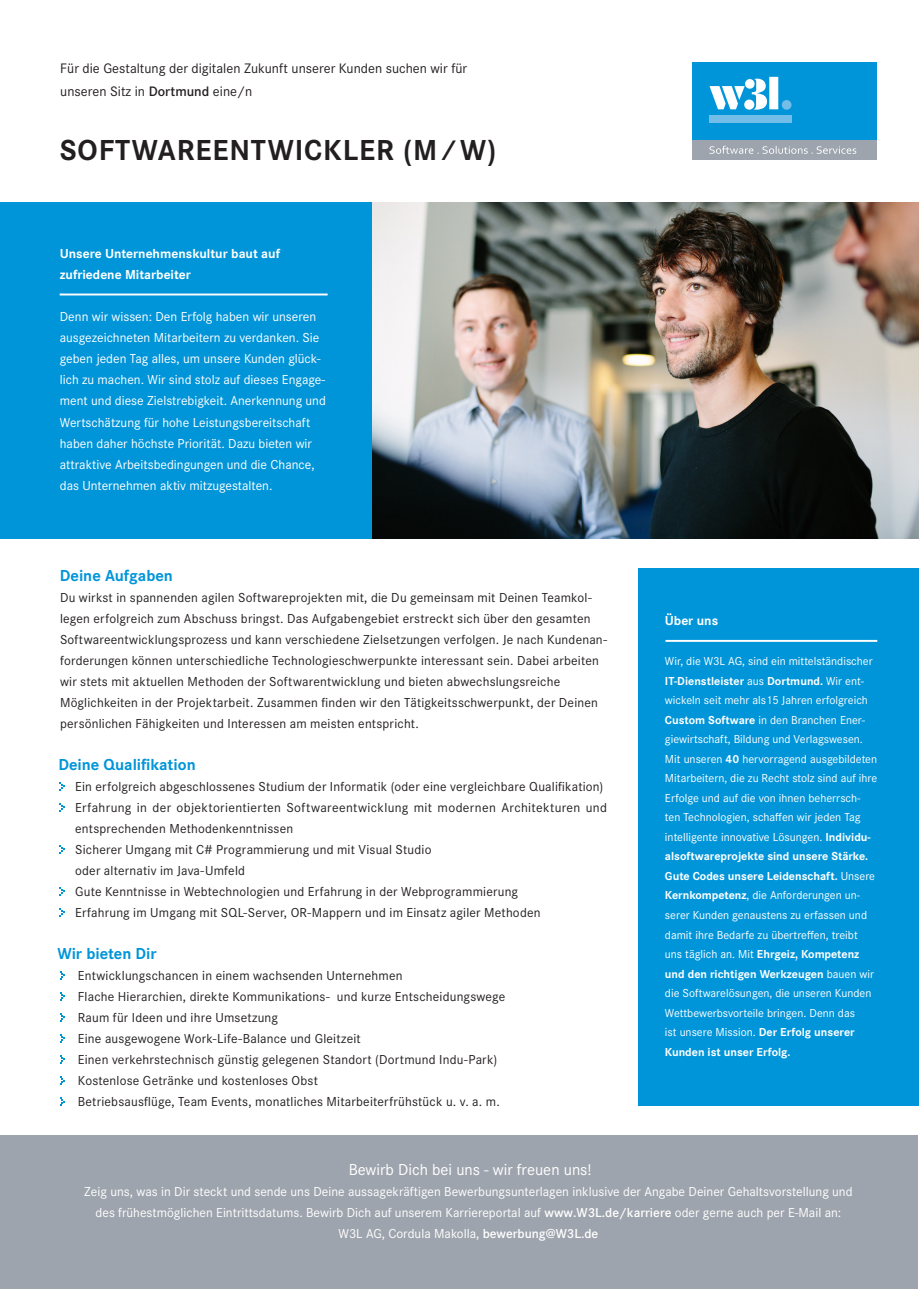
<style>
.page{position:relative;width:919px;height:1289px;background:#fff}
.page>*{position:absolute;margin:0;border:0;box-sizing:border-box;transform-origin:0 0}
.t1{font:700 30px "Corporate S";letter-spacing:.03em;color:#231f20}
.t2{font:700 16.5px "Corporate S";color:#0095d9}
.t3{font:16.5px "Corporate S";color:#fff}
.t4{font:14.25px/22.5px "Corporate S";color:#231f20}
.t5{font:13.5px/21px "Corporate S";letter-spacing:.015em;color:#231f20}
.t6{font:13.5px/21px "Corporate S";color:#fff}
.t7{font:700 13.5px/21px "Corporate S";color:#fff}
.t8{font:12px/19.5px "Corporate S";color:#fff}
.s1{font-weight:600}
.s2{font-weight:700}
</style>
<div class="page">
<img style="left:371px;top:202px;width:547px;height:336px">
<div style="left:0;top:202px;width:371px;height:336px;background:#0095d9"></div>
<div style="left:638px;top:568px;width:280px;height:537px;background:#0095d9"></div>
<div style="left:0;top:1135px;width:917px;height:153px;background:#9ea4ad"></div>
<div style="left:692px;top:136px;width:184px;height:24px;background:#9ea4ad"></div>
<div style="left:692px;top:62px;width:184px;height:77px;background:#0095d9"></div>
<div style="left:709px;top:115px;width:82px;height:7px;background:#73bde9"></div>
<svg style="left:709px;top:77px;width:82px;height:33px"></svg>
<svg style="left:709px;top:146px;width:147px;height:8px"></svg>
<hr style="left:665px;top:640px;width:212px;height:2px;background:#fff">
<hr style="left:60px;top:293px;width:267px;height:2px;background:#fff">
<svg style="left:59px;top:782px;width:6px;height:8px"></svg>
<svg style="left:59px;top:803px;width:6px;height:8px"></svg>
<svg style="left:59px;top:845px;width:6px;height:8px"></svg>
<svg style="left:59px;top:887px;width:6px;height:8px"></svg>
<svg style="left:59px;top:908px;width:6px;height:8px"></svg>
<svg style="left:60px;top:971px;width:5px;height:8px"></svg>
<svg style="left:60px;top:992px;width:5px;height:8px"></svg>
<svg style="left:60px;top:1013px;width:5px;height:8px"></svg>
<svg style="left:60px;top:1034px;width:5px;height:8px"></svg>
<svg style="left:60px;top:1055px;width:5px;height:8px"></svg>
<svg style="left:60px;top:1076px;width:5px;height:8px"></svg>
<svg style="left:60px;top:1097px;width:5px;height:8px"></svg>
<p class="t4" style="left:60px;top:58px;width:408px">Für die Gestaltung der digitalen Zukunft unserer Kunden suchen wir für unseren Sitz in <span class="s1">Dortmund</span> eine/n</p>
<h1 class="t1" style="left:60px;top:133px;width:438px">SOFTWAREENTWICKLER (M ⁄ W)</h1>
<p class="t7" style="left:60px;top:244px;width:222px">Unsere Unternehmenskultur baut auf zufriedene Mitarbeiter</p>
<p class="t6" style="left:60px;top:306px;width:268px">Denn wir wissen: Den Erfolg haben wir unseren ausgezeichneten Mitarbeitern zu verdanken. Sie geben jeden Tag alles, um unsere Kunden glück&shy;lich zu machen. Wir sind stolz auf dieses Engage&shy;ment und diese Zielstrebigkeit. Anerkennung und Wertschätzung für hohe Leistungsbereitschaft haben daher höchste Priorität. Dazu bieten wir attraktive Arbeitsbedingungen und die Chance, das Unternehmen aktiv mitzugestalten.</p>
<p class="t2" style="left:60px;top:565px;width:115px">Deine Aufgaben</p>
<p class="t5" style="left:60px;top:586px;width:548px">Du wirkst in spannenden agilen Softwareprojekten mit, die Du gemeinsam mit Deinen Teamkol&shy;legen erfolgreich zum Abschuss bringst. Das Aufgabengebiet erstreckt sich über den gesamten Softwareentwicklungsprozess und kann verschiedene Zielsetzungen verfolgen. Je nach Kundenan&shy;forderungen können unterschiedliche Technologieschwerpunkte interessant sein. Dabei arbeiten wir stets mit aktuellen Methoden der Softwarentwicklung und bieten abwechslungsreiche Möglichkeiten in der Projektarbeit. Zusammen finden wir den Tätigkeitsschwerpunkt, der Deinen persönlichen Fähigkeiten und Interessen am meisten entspricht.</p>
<p class="t2" style="left:58px;top:754px;width:139px">Deine Qualifikation</p>
<p class="t5" style="left:75px;top:775px;width:533px">Ein erfolgreich abgeschlossenes Studium der Informatik (oder eine vergleichbare Qualifikation)<br>Erfahrung in der objektorientierten Softwareentwicklung mit modernen Architekturen und entsprechenden Methodenkenntnissen<br>Sicherer Umgang mit C# Programmierung und mit Visual Studio<br>oder alternativ im Java-Umfeld<br>Gute Kenntnisse in Webtechnologien und Erfahrung in der Webprogrammierung<br>Erfahrung im Umgang mit SQL-Server, OR-Mappern und im Einsatz agiler Methoden</p>
<p class="t2" style="left:57px;top:943px;width:101px">Wir bieten Dir</p>
<p class="t5" style="left:78px;top:964px;width:429px">Entwicklungschancen in einem wachsenden Unternehmen<br>Flache Hierarchien, direkte Kommunikations- und kurze Entscheidungswege Raum für Ideen und ihre Umsetzung<br>Eine ausgewogene Work-Life-Balance und Gleitzeit<br>Einen verkehrstechnisch günstig gelegenen Standort (Dortmund Indu-Park)<br>Kostenlose Getränke und kostenloses Obst<br>Betriebsausflüge, Team Events, monatliches Mitarbeiterfrühstück u. v. a. m.</p>
<p class="t7" style="left:665px;top:610px;width:55px">Über uns</p>
<p class="t8" style="left:665px;top:651px;width:214px">Wir, die W3L AG, sind ein mittelständischer <span class="s2">IT-Dienstleister</span> aus <span class="s2">Dortmund.</span> Wir ent&shy;wickeln seit mehr als15 Jahren erfolgreich <span class="s2">Custom Software</span> in den Branchen Ener&shy;giewirtschaft, Bildung und Verlagswesen.<br>Mit unseren <span class="s2">40</span> hervorragend ausgebildeten Mitarbeitern, die zu Recht stolz sind auf ihre Erfolge und auf die von ihnen beherrsch&shy;ten Technologien, schaffen wir jeden Tag intelligente innovative Lösungen. <span class="s2">Individu&shy;alsoftwareprojekte sind unsere Stärke.<br>Gute Codes unsere Leidenschaft.</span> Unsere <span class="s2">Kernkompetenz</span>, die Anforderungen un&shy;serer Kunden genaustens zu erfassen und damit ihre Bedarfe zu übertreffen, treibt uns täglich an. Mit <span class="s2">Ehrgeiz, Kompetenz und den richtigen Werkzeugen</span> bauen wir die Softwarelösungen, die unseren Kunden Wettbewerbsvorteile bringen. Denn das<br>ist unsere Mission. <span class="s2">Der Erfolg unserer Kunden ist unser Erfolg.</span></p>
<p class="t3" style="left:348px;top:1160px;width:244px">Bewirb Dich bei uns - wir freuen uns!</p>
<p class="t6" style="left:84px;top:1180px;width:769px;text-align:center">Zeig uns, was in Dir steckt und sende uns Deine aussagekräftigen Bewerbungsunterlagen inklusive der Angabe Deiner Gehaltsvorstellung und des frühestmöglichen Eintrittsdatums. Bewirb Dich auf unserem Karriereportal auf <span class="s1">www.W3L.de/karriere</span> oder gerne auch per E-Mail an:<br>W3L AG, Cordula Makolla, <span class="s1">bewerbung@W3L.de</span></p>
</div>
